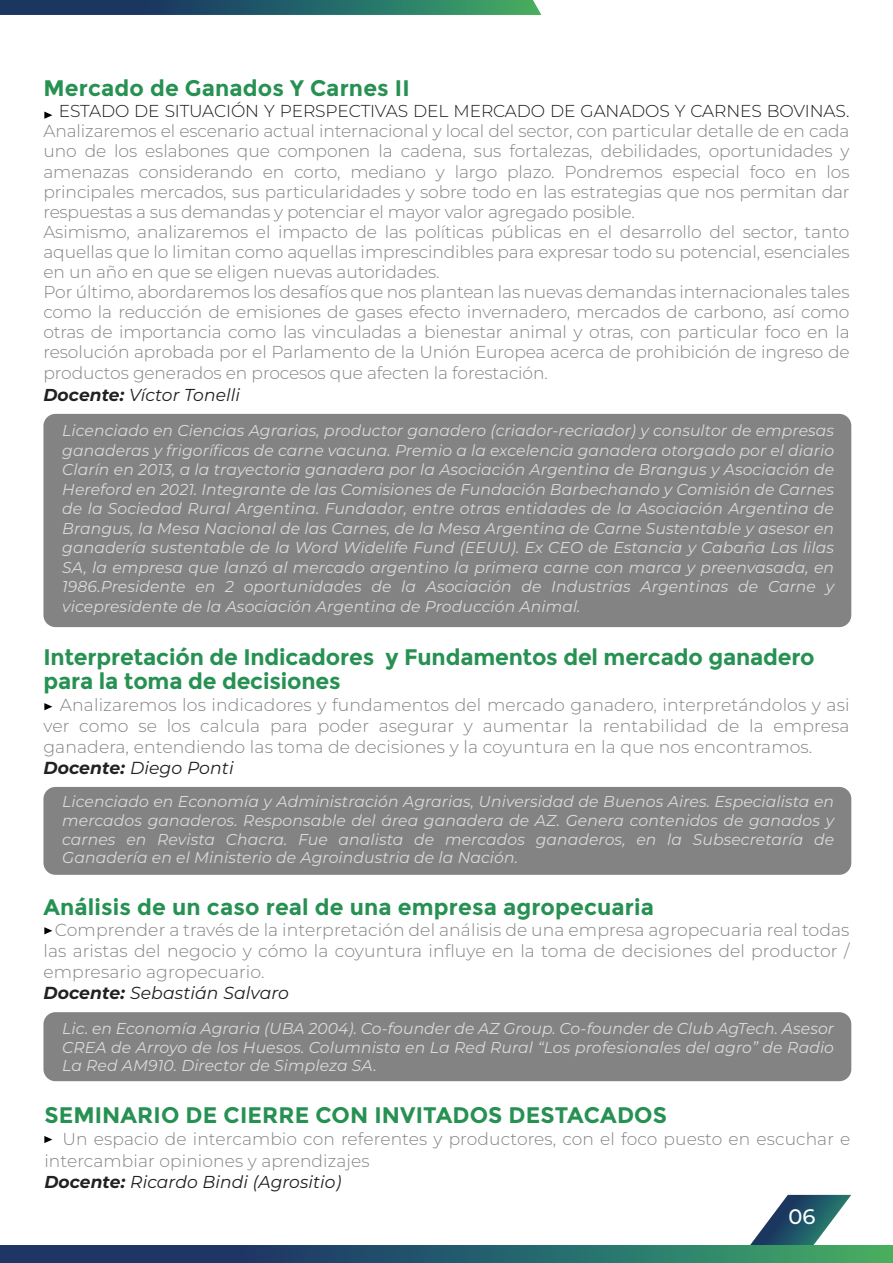
<style>
.page{position:relative;width:893px;height:1263px;background:#fff}
.page>*{position:absolute;margin:0;border:0;box-sizing:border-box;transform-origin:0 0}
.t1{font:700 22.5px/24px "Montserrat";letter-spacing:.005em;color:#269152}
.t2{font:500 21px "Montserrat";color:#fff}
.t3{font:300 17.4px/21px "Montserrat";letter-spacing:.005em;color:#838383}
.t4{font:300 17.25px/20.1px "Montserrat";letter-spacing:-.005em;color:#838383}
.t5{font:300 17.25px "Montserrat";letter-spacing:-.005em;color:#1d1d1b}
.t6{font:italic 17.25px "Montserrat";letter-spacing:.005em;color:#212121}
.t7{font:italic 15.75px/19.5px "Montserrat";letter-spacing:.005em;color:#dadada;text-align:justify}
.s1{font-weight:700}
.s2{font-weight:700;font-style:italic;color:#212121}
.s3{font-weight:400;font-style:italic;color:#212121}
</style>
<div class="page">
<svg style="left:737px;top:1195px;width:114px;height:51px"></svg>
<svg style="left:0;top:0;width:541px;height:15px;background:#276166"></svg>
<svg style="left:0;top:1246px;width:893px;height:17px;background:#286068"></svg>
<svg style="left:44px;top:112px;width:8px;height:7px"></svg>
<svg style="left:44px;top:927px;width:8px;height:7px"></svg>
<svg style="left:44px;top:1136px;width:8px;height:7px"></svg>
<div style="left:43px;top:414px;width:808px;height:213px;background:#838383;border-radius:12px"></div>
<svg style="left:44px;top:703px;width:8px;height:7px"></svg>
<div style="left:43px;top:787px;width:808px;height:88px;background:#838383;border-radius:12px"></div>
<div style="left:43px;top:1012px;width:808px;height:69px;background:#838383;border-radius:12px"></div>
<h1 class="t1" style="left:43px;top:76px;width:368px">Mercado de Ganados Y Carnes II</h1>
<p class="t5" style="left:59px;top:100px;width:792px">ESTADO DE SITUACIÓN Y PERSPECTIVAS DEL MERCADO DE GANADOS Y CARNES BOVINAS.</p>
<p class="t4" style="left:43px;top:121px;width:808px">Analizaremos el escenario actual internacional y local del sector, con particular detalle de en cada uno de los eslabones que componen la cadena, sus fortalezas, debilidades, oportunidades y amenazas considerando en corto, mediano y largo plazo. Pondremos especial foco en los principales mercados, sus particularidades y sobre todo en las estrategias que nos permitan dar respuestas a sus demandas y potenciar el mayor valor agregado posible.<br>Asimismo, analizaremos el impacto de las políticas públicas en el desarrollo del sector, tanto aquellas que lo limitan como aquellas imprescindibles para expresar todo su potencial, esenciales en un año en que se eligen nuevas autoridades.<br>Por último, abordaremos los desafíos que nos plantean las nuevas demandas internacionales tales como la reducción de emisiones de gases efecto invernadero, mercados de carbono, así como otras de importancia como las vinculadas a bienestar animal y otras, con particular foco en la resolución aprobada por el Parlamento de la Unión Europea acerca de prohibición de ingreso de productos generados en procesos que afecten la forestación.</p>
<p class="t6" style="left:43px;top:383px;width:198px"><span class="s1">Docente:</span> Víctor Tonelli</p>
<p class="t7" style="left:62px;top:420px;width:773px">Licenciado en Ciencias Agrarias, productor ganadero (criador-recriador) y consultor de empresas ganaderas y frigoríficas de carne vacuna. Premio a la excelencia ganadera otorgado por el diario Clarín en 2013, a la trayectoria ganadera por la Asociación Argentina de Brangus y Asociación de Hereford en 2021. Integrante de las Comisiones de Fundación Barbechando y Comisión de Carnes de la Sociedad Rural Argentina. Fundador, entre otras entidades de la Asociación Argentina de Brangus, la Mesa Nacional de las Carnes, de la Mesa Argentina de Carne Sustentable y asesor en ganadería sustentable de la Word Widelife Fund (EEUU). Ex CEO de Estancia y Cabaña Las lilas SA, la empresa que lanzó al mercado argentino la primera carne con marca y preenvasada, en 1986.Presidente en 2 oportunidades de la Asociación de Industrias Argentinas de Carne y vicepresidente de la Asociación Argentina de Producción Animal.</p>
<h1 class="t1" style="left:43px;top:645px;width:773px">Interpretación de Indicadores y Fundamentos del mercado ganadero para la toma de decisiones</h1>
<p class="t3" style="left:43px;top:694px;width:808px;text-indent:17px">Analizaremos los indicadores y fundamentos del mercado ganadero, interpretándolos y asi ver como se los calcula para poder asegurar y aumentar la rentabilidad de la empresa ganadera, entendiendo las toma de decisiones y la coyuntura en la que nos encontramos.<br><span class="s2">Docente:</span> <span class="s3">Diego Ponti</span></p>
<p class="t7" style="left:62px;top:792px;width:773px;line-height:18.8px">Licenciado en Economía y Administración Agrarias, Universidad de Buenos Aires. Especialista en mercados ganaderos. Responsable del área ganadera de AZ. Genera contenidos de ganados y carnes en Revista Chacra. Fue analista de mercados ganaderos, en la Subsecretaría de Ganadería en el Ministerio de Agroindustria de la Nación.</p>
<h1 class="t1" style="left:43px;top:895px;width:612px">Análisis de un caso real de una empresa agropecuaria</h1>
<p class="t3" style="left:43px;top:918px;width:808px;text-indent:11px">Comprender a través de la interpretación del análisis de una empresa agropecuaria real todas las aristas del negocio y cómo la coyuntura influye en la toma de decisiones del productor / empresario agropecuario.<br><span class="s2">Docente:</span> <span class="s3">Sebastián Salvaro</span></p>
<p class="t7" style="left:62px;top:1018px;width:773px;line-height:18.8px">Lic. en Economía Agraria (UBA 2004). Co-founder de AZ Group. Co-founder de Club AgTech. Asesor CREA de Arroyo de los Huesos. Columnista en La Red Rural “Los profesionales del agro” de Radio La Red AM910. Director de Simpleza SA.</p>
<h1 class="t1" style="left:44px;top:1103px;width:624px">SEMINARIO DE CIERRE CON INVITADOS DESTACADOS</h1>
<p class="t4" style="left:44px;top:1127px;width:808px;line-height:21.8px;text-indent:18px">Un espacio de intercambio con referentes y productores, con el foco puesto en escuchar e intercambiar opiniones y aprendizajes<br><span class="s2">Docente:</span> <span class="s3">Ricardo Bindi (Agrositio)</span></p>
<h2 class="t2" style="left:788px;top:1203px;width:28px">06</h2>
</div>
